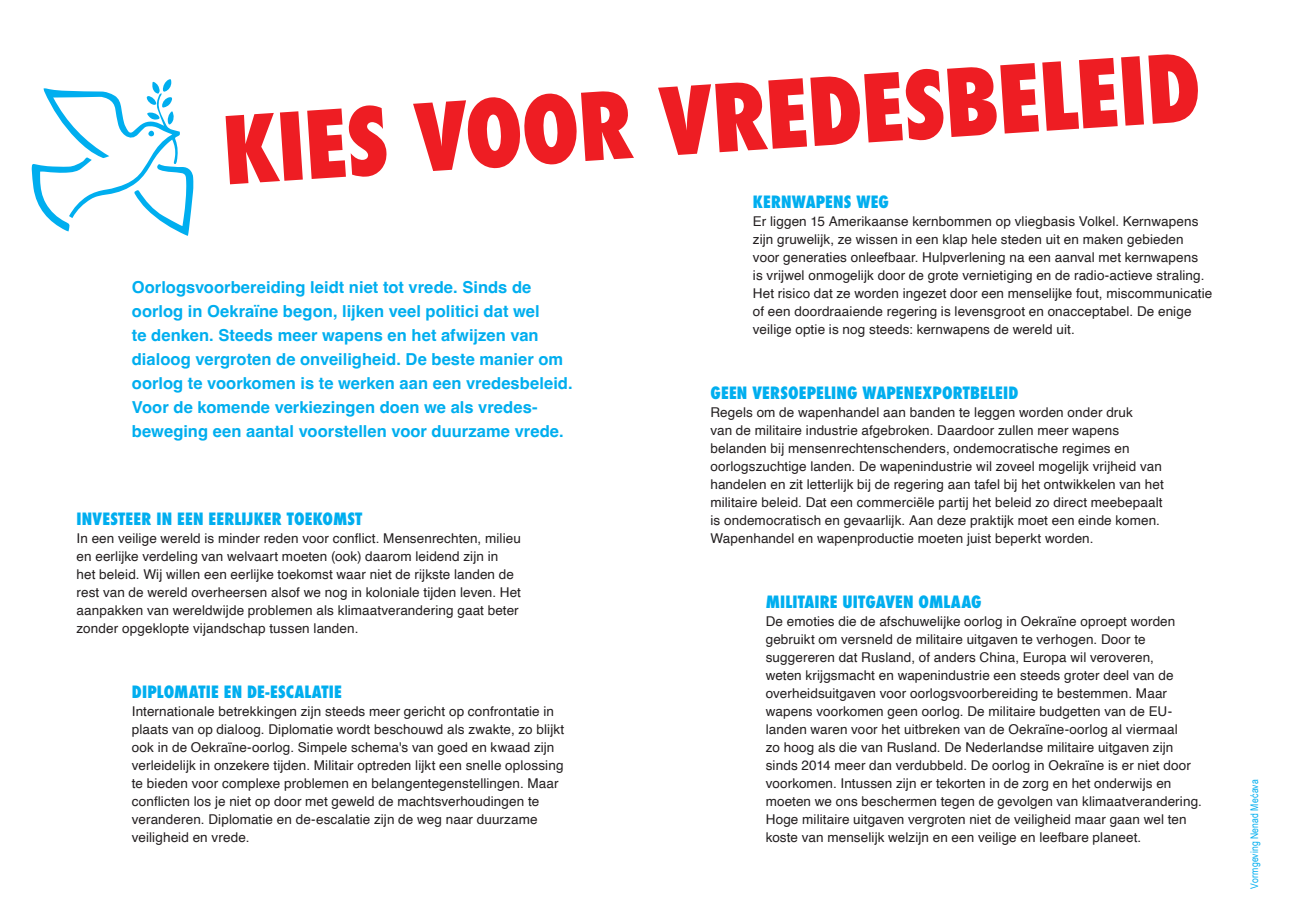
<style>
.page{position:relative;width:1289px;height:919px;background:#fff}
.page>*{position:absolute;margin:0;border:0;box-sizing:border-box;transform-origin:0 0}
.t1{font:700 16.5px/24px "Helvetica";letter-spacing:.005em;color:#00aeef}
.t2{font:800 condensed 16.5px "Futura";letter-spacing:.01em;color:#00aeef}
.t3{font:13.5px/18px "Helvetica";letter-spacing:.01em;color:#231f20}
.t4{font:10.5px "Arial Narrow";letter-spacing:.015em;color:#00aeef}
</style>
<div class="page">
<svg style="left:225px;top:54px;width:973px;height:130px"></svg>
<svg style="left:32px;top:79px;width:161px;height:157px"></svg>
<p class="t1" style="left:132px;top:277px;width:442px">Oorlogsvoorbereiding leidt niet tot vrede. Sinds de oorlog in Oekraïne begon, lijken veel politici dat wel<br>te denken. Steeds meer wapens en het afwijzen van dialoog vergroten de onveiligheid. De beste manier om oorlog te voorkomen is te werken aan een vredesbeleid.<br>Voor de komende verkiezingen doen we als vredes&shy;beweging een aantal voorstellen voor duurzame vrede.</p>
<p class="t2" style="left:77px;top:508px;width:287px">INVESTEER IN EEN EERLIJKER TOEKOMST</p>
<p class="t3" style="left:77px;top:530px;width:446px">In een veilige wereld is minder reden voor conflict. Mensenrechten, milieu en eerlijke verdeling van welvaart moeten (ook) daarom leidend zijn in<br>het beleid. Wij willen een eerlijke toekomst waar niet de rijkste landen de rest van de wereld overheersen alsof we nog in koloniale tijden leven. Het aanpakken van wereldwijde problemen als klimaatverandering gaat beter zonder opgeklopte vijandschap tussen landen.</p>
<p class="t2" style="left:132px;top:681px;width:211px">DIPLOMATIE EN DE-ESCALATIE</p>
<p class="t3" style="left:132px;top:703px;width:434px">Internationale betrekkingen zijn steeds meer gericht op confrontatie in plaats van op dialoog. Diplomatie wordt beschouwd als zwakte, zo blijkt ook in de Oekraïne-oorlog. Simpele schema's van goed en kwaad zijn verleidelijk in onzekere tijden. Militair optreden lijkt een snelle oplossing te bieden voor complexe problemen en belangentegenstellingen. Maar conflicten los je niet op door met geweld de machtsverhoudingen te veranderen. Diplomatie en de-escalatie zijn de weg naar duurzame veiligheid en vrede.</p>
<p class="t2" style="left:753px;top:191px;width:137px">KERNWAPENS WEG</p>
<p class="t3" style="left:753px;top:213px;width:461px">Er liggen 15 Amerikaanse kernbommen op vliegbasis Volkel. Kernwapens zijn gruwelijk, ze wissen in een klap hele steden uit en maken gebieden voor generaties onleefbaar. Hulpverlening na een aanval met kernwapens<br>is vrijwel onmogelijk door de grote vernietiging en de radio-actieve straling.<br>Het risico dat ze worden ingezet door een menselijke fout, miscommunicatie of een doordraaiende regering is levensgroot en onacceptabel. De enige veilige optie is nog steeds: kernwapens de wereld uit.</p>
<p class="t2" style="left:710px;top:382px;width:309px">GEEN VERSOEPELING WAPENEXPORTBELEID</p>
<p class="t3" style="left:710px;top:404px;width:455px">Regels om de wapenhandel aan banden te leggen worden onder druk<br>van de militaire industrie afgebroken. Daardoor zullen meer wapens belanden bij mensenrechtenschenders, ondemocratische regimes en oorlogszuchtige landen. De wapenindustrie wil zoveel mogelijk vrijheid van handelen en zit letterlijk bij de regering aan tafel bij het ontwikkelen van het militaire beleid. Dat een commerciële partij het beleid zo direct meebepaalt is ondemocratisch en gevaarlijk. Aan deze praktijk moet een einde komen.<br>Wapenhandel en wapenproductie moeten juist beperkt worden.</p>
<p class="t2" style="left:765px;top:591px;width:217px">MILITAIRE UITGAVEN OMLAAG</p>
<p class="t3" style="left:765px;top:613px;width:437px">De emoties die de afschuwelijke oorlog in Oekraïne oproept worden gebruikt om versneld de militaire uitgaven te verhogen. Door te suggereren dat Rusland, of anders China, Europa wil veroveren,<br>weten krijgsmacht en wapenindustrie een steeds groter deel van de overheidsuitgaven voor oorlogsvoorbereiding te bestemmen. Maar wapens voorkomen geen oorlog. De militaire budgetten van de EU&shy;landen waren voor het uitbreken van de Oekraïne-oorlog al viermaal<br>zo hoog als die van Rusland. De Nederlandse militaire uitgaven zijn sinds 2014 meer dan verdubbeld. De oorlog in Oekraïne is er niet door voorkomen. Intussen zijn er tekorten in de zorg en het onderwijs en moeten we ons beschermen tegen de gevolgen van klimaatverandering.<br>Hoge militaire uitgaven vergroten niet de veiligheid maar gaan wel ten koste van menselijk welzijn en een veilige en leefbare planeet.</p>
<p class="t4" style="left:1246px;top:888px;width:110px;rotate:-90deg">Vormgeving Nenad Mećava</p>
</div>
